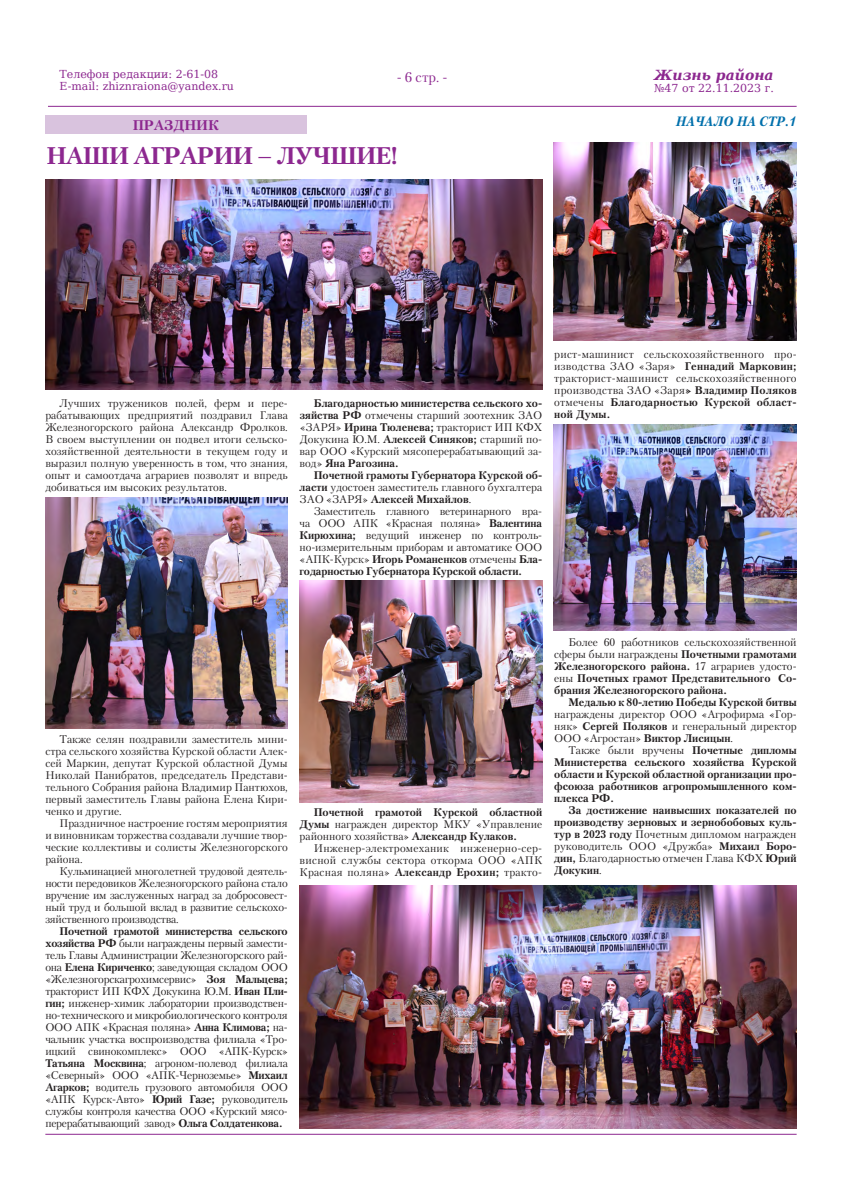
<style>
.page{position:relative;width:842px;height:1191px;background:#fff}
.page>*{position:absolute;margin:0;border:0;box-sizing:border-box;transform-origin:0 0}
.Заголовок{font:700 24px "Petersburg C";letter-spacing:-.03em;color:#8c278f}
.t1{font:italic 700 14px "DejaVu Serif";color:#8c278f}
.t2{font:700 14px "Petersburg C";color:#8c278f}
.t3{font:14px "Petersburg C";color:#8c278f}
.Стиль_абзаца_1{font:italic 700 13.5px "Petersburg C";color:#0070ac;scale:.96 1}
.t4{font:11px/12px "Petersburg C";color:#231f20;text-align:justify}
.t5{font:700 11px/12px "Petersburg C";color:#231f20;text-align:justify}
.t6{font:11px "DejaVu Serif";color:#8c278f}
.s1{font-weight:700}
.s2{font-weight:400}
</style>
<div class="page">
<hr style="left:48px;top:106px;width:749px;height:1px;background:#8c278f">
<hr style="left:45px;top:1133px;width:752px;height:1px;background:#8c278f">
<div style="left:45px;top:115px;width:261px;height:19px;background:#d9c3de"></div>
<img style="left:45px;top:180px;width:497px;height:210px">
<img style="left:300px;top:885px;width:496px;height:243px">
<img style="left:553px;top:142px;width:244px;height:198px">
<img style="left:45px;top:498px;width:243px;height:231px">
<img style="left:300px;top:580px;width:242px;height:222px">
<img style="left:553px;top:424px;width:243px;height:206px">
<p class="t6" style="left:60px;top:66px;width:160px">Телефон редакции: 2-61-08</p>
<p class="t6" style="left:60px;top:78px;width:176px">E-mail: zhiznraiona@yandex.ru</p>
<p class="t3" style="left:397px;top:68px;width:52px">- 6 стр. -</p>
<p class="t1" style="left:654px;top:64px;width:121px">Жизнь района</p>
<p class="t6" style="left:654px;top:80px;width:121px">№47 от 22.11.2023 г.</p>
<p class="t2" style="left:133px;top:117px;width:88px">ПРАЗДНИК</p>
<p class="Стиль_абзаца_1" style="left:676px;top:114px;width:127px">НАЧАЛО НА СТР.1</p>
<p class="Заголовок" style="left:46px;top:142px;width:353px">НАШИ АГРАРИИ – ЛУЧШИЕ!</p>
<p class="t4" style="left:45px;top:397px;width:244px;text-indent:14px">Лучших тружеников полей, ферм и пере&shy;рабатывающих предприятий поздравил Глава Железногорского района Александр Фролков.<br>В своем выступлении он подвел итоги сельско&shy;хозяйственной деятельности в текущем году и выразил полную уверенность в том, что знания, опыт и самоотдача аграриев позволят и впредь добиваться им высоких результатов.</p>
<p class="t4" style="left:300px;top:397px;width:244px;text-indent:14px"><span class="s1">Благодарностью министерства сельского хо&shy;зяйства РФ</span> отмечены старший зоотехник ЗАО «ЗАРЯ» <span class="s1">Ирина Тюленева;</span> тракторист ИП КФХ Докукина Ю.М. <span class="s1">Алексей Синяков;</span> старший по&shy;вар ООО «Курский мясоперерабатывающий за&shy;вод» <span class="s1">Яна Рагозина.</span></p>
<p class="t5" style="left:300px;top:469px;width:244px;text-indent:14px">Почетной грамоты Губернатора Курской об&shy;ласти <span class="s2">удостоен заместитель главного бухгалтера ЗАО «ЗАРЯ»</span> Алексей Михайлов<span class="s2">.</span></p>
<p class="t4" style="left:300px;top:505px;width:244px;text-indent:14px">Заместитель главного ветеринарного вра&shy;ча ООО АПК «Красная поляна» <span class="s1">Валентина Кирюхина;</span> ведущий инженер по контроль&shy;но-измерительным приборам и автоматике ООО «АПК-Курск» <span class="s1">Игорь Романенков</span> отмечены <span class="s1">Бла&shy;годарностью Губернатора Курской области.</span></p>
<p class="t4" style="left:554px;top:348px;width:244px">рист-машинист сельскохозяйственного про&shy;изводства ЗАО «Заря» <span class="s1">Геннадий Марковин; </span>тракторист-машинист сельскохозяйственного производства ЗАО «Заря<span class="s1">» Владимир Поляков </span>отмечены <span class="s1">Благодарностью Курской област&shy;ной Думы.</span></p>
<p class="t4" style="left:45px;top:733px;width:244px;text-indent:14px">Также селян поздравили заместитель мини&shy;стра сельского хозяйства Курской области Алек&shy;сей Маркин, депутат Курской областной Думы Николай Панибратов, председатель Представи&shy;тельного Собрания района Владимир Пантюхов, первый заместитель Главы района Елена Кири&shy;ченко и другие.</p>
<p class="t4" style="left:45px;top:817px;width:244px;text-indent:14px">Праздничное настроение гостям мероприятия и виновникам торжества создавали лучшие твор&shy;ческие коллективы и солисты Железногорского района.</p>
<p class="t4" style="left:45px;top:865px;width:244px;text-indent:14px">Кульминацией многолетней трудовой деятель&shy;ности передовиков Железногорского района стало вручение им заслуженных наград за добросовест&shy;ный труд и большой вклад в развитие сельскохо&shy;зяйственного производства.</p>
<p class="t4" style="left:45px;top:925px;width:244px;text-indent:14px"><span class="s1">Почетной грамотой министерства сельского хозяйства РФ</span> были награждены первый замести&shy;тель Главы Администрации Железногорского рай&shy;она <span class="s1">Елена Кириченко</span>; заведующая складом ООО «Железногорскагрохимсервис» <span class="s1">Зоя Мальцева; </span>тракторист ИП КФХ Докукина Ю.М. <span class="s1">Иван Пли&shy;гин;</span> инженер-химик лаборатории производствен&shy;но-технического и микробиологического контроля ООО АПК «Красная поляна» <span class="s1">Анна Климова;</span> на&shy;чальник участка воспроизводства филиала «Тро&shy;ицкий свинокомплекс» ООО «АПК-Курск» <span class="s1">Татьяна Москвина</span>; агроном-полевод филиала «Северный» ООО «АПК-Черноземье» <span class="s1">Михаил Агарков;</span> водитель грузового автомобиля ООО «АПК Курск-Авто» <span class="s1">Юрий Газе;</span> руководитель службы контроля качества ООО «Курский мясо&shy;перерабатывающий завод» <span class="s1">Ольга Солдатенкова.</span></p>
<p class="t5" style="left:300px;top:805px;width:244px;text-indent:14px">Почетной грамотой Курской областной Думы <span class="s2">награжден директор МКУ «Управление районного хозяйства»</span> Александр Кулаков.</p>
<p class="t4" style="left:300px;top:841px;width:244px;text-indent:14px">Инженер-электромеханик инженерно-сер&shy;висной службы сектора откорма ООО «АПК Красная поляна» <span class="s1">Александр Ерохин;</span> тракто-</p>
<p class="t5" style="left:554px;top:636px;width:244px;text-indent:14px"><span class="s2">Более 60 работников сельскохозяйственной сферы были награждены</span> Почетными грамотами Железногорского района. <span class="s2">17 аграриев удосто&shy;ены</span> Почетных грамот Представительного Со&shy;брания Железногорского района.</p>
<p class="t4" style="left:554px;top:696px;width:244px;text-indent:14px"><span class="s1">Медалью к 80-летию Победы Курской битвы </span>награждены директор ООО «Агрофирма «Гор&shy;няк» <span class="s1">Сергей Поляков</span> и генеральный директор ООО «Агростан» <span class="s1">Виктор Лисицын</span>.</p>
<p class="t5" style="left:554px;top:744px;width:244px;text-indent:14px"><span class="s2">Также были вручены</span> Почетные дипломы Министерства сельского хозяйства Курской области и Курской областной организации про&shy;фсоюза работников агропромышленного ком&shy;плекса РФ.</p>
<p class="t5" style="left:554px;top:804px;width:244px;text-indent:14px">За достижение наивысших показателей по производству зерновых и зернобобовых куль&shy;тур в 2023 году <span class="s2">Почетным дипломом награжден руководитель ООО «Дружба»</span> Михаил Боро&shy;дин, <span class="s2">Благодарностью отмечен Глава КФХ</span> Юрий Докукин<span class="s2">.</span></p>
</div>
